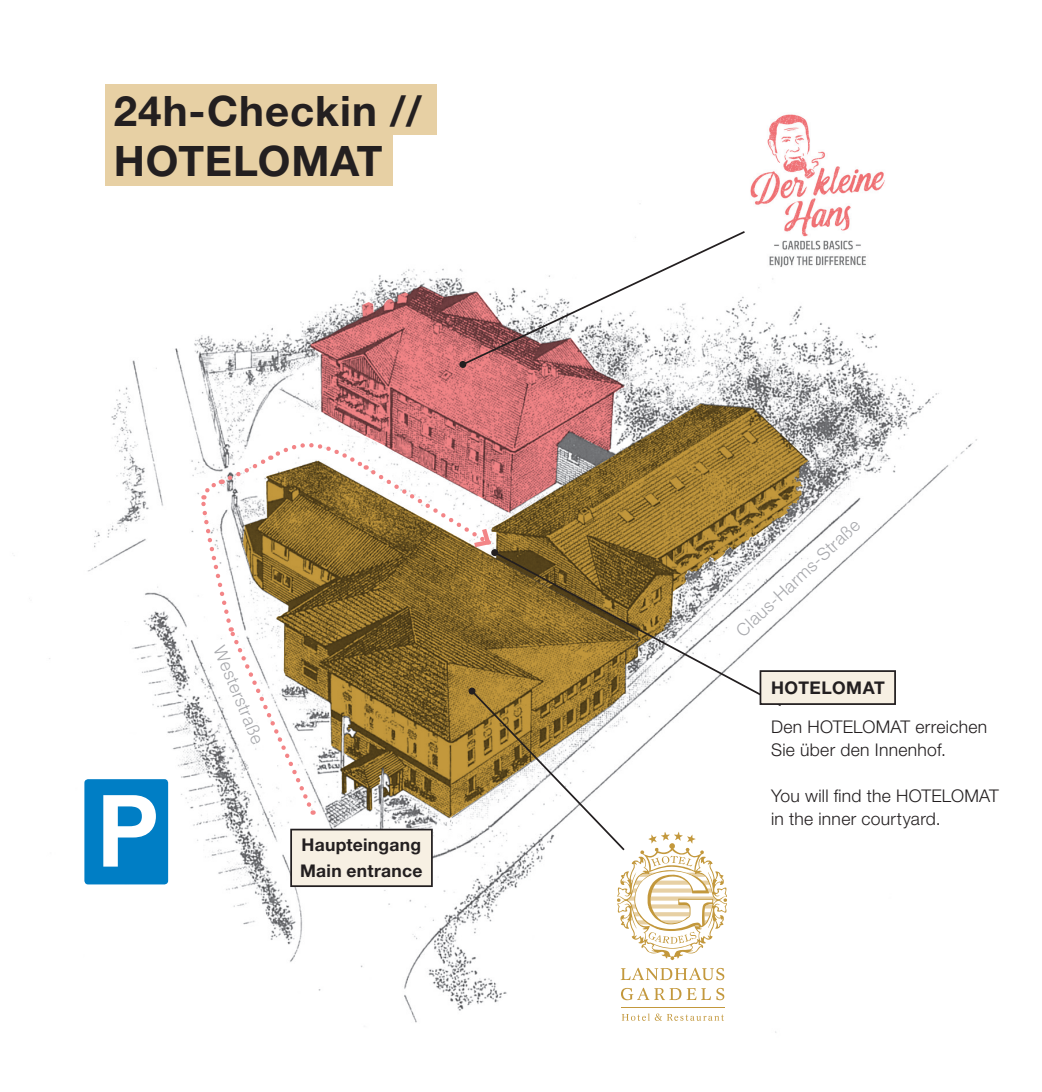
<style>
.page{position:relative;width:1042px;height:1092px;background:#fff}
.page>*{position:absolute;margin:0;border:0;box-sizing:border-box;transform-origin:0 0}
.t1{font:700 42px/50.4px "Helvetica Neue CE";letter-spacing:.02em;color:#231f20}
.t2{font:300 17.5px/22.8px "Helvetica Neue CE";letter-spacing:.015em;color:#231f20}
.t3{font:700 17.5px/26.2px "Helvetica Neue CE";letter-spacing:.015em;color:#231f20}
.t4{font:300 17.5px "Helvetica Neue CE";color:#a8a9ad}
</style>
<div class="page">
<div style="left:105px;top:135px;width:288px;height:51px;background:#e7d0a4"></div>
<div style="left:105px;top:84px;width:332px;height:51px;background:#e7d0a4"></div>
<img style="left:14px;top:203px;width:963px;height:830px">
<svg style="left:625px;top:404px;width:183px;height:261px"></svg>
<svg style="left:311px;top:286px;width:314px;height:154px;background:#ca8183"></svg>
<svg style="left:621px;top:967px;width:103px;height:33px"></svg>
<svg style="left:622px;top:1013px;width:102px;height:7px"></svg>
<hr style="left:621px;top:1006px;width:103px;height:1px;background:#c3983c">
<div style="left:84px;top:779px;width:84px;height:105px;background:#007ec5;border-radius:4px"></div>
<svg style="left:103px;top:795px;width:53px;height:71px"></svg>
<img style="left:733px;top:114px;width:162px;height:167px">
<svg style="left:727px;top:550px;width:56px;height:157px"></svg>
<svg style="left:460px;top:229px;width:287px;height:138px"></svg>
<div style="left:459px;top:361px;width:7px;height:7px;background:#231f20;border-radius:50%"></div>
<div style="left:760px;top:671px;width:135px;height:33px;background:#f7f0e3"></div>
<div style="left:759px;top:670px;width:137px;height:35px;border:2px solid #231f20"></div>
<svg style="left:199px;top:440px;width:528px;height:520px"></svg>
<h1 class="t1" style="left:114px;top:86px;width:309px">24h-Checkin //<br>HOTELOMAT</h1>
<p class="t4" style="left:229px;top:642px;width:105px;rotate:68deg">Westerstraße</p>
<p class="t3" style="left:300px;top:831px;width:124px">Haupteingang<br>Main entrance</p>
<p class="t4" style="left:731px;top:625px;width:163px;rotate:-43deg">Claus-Harms-Straße</p>
<p class="t3" style="left:771px;top:674px;width:27px">Hotelomat</p>
<p class="t2" style="left:771px;top:715px;width:218px">Den HOTELOMAT erreichen<br>Sie über den Innenhof.</p>
<p class="t2" style="left:771px;top:784px;width:229px">You will find the HOTELOMAT in the inner courtyard.</p>
</div>
